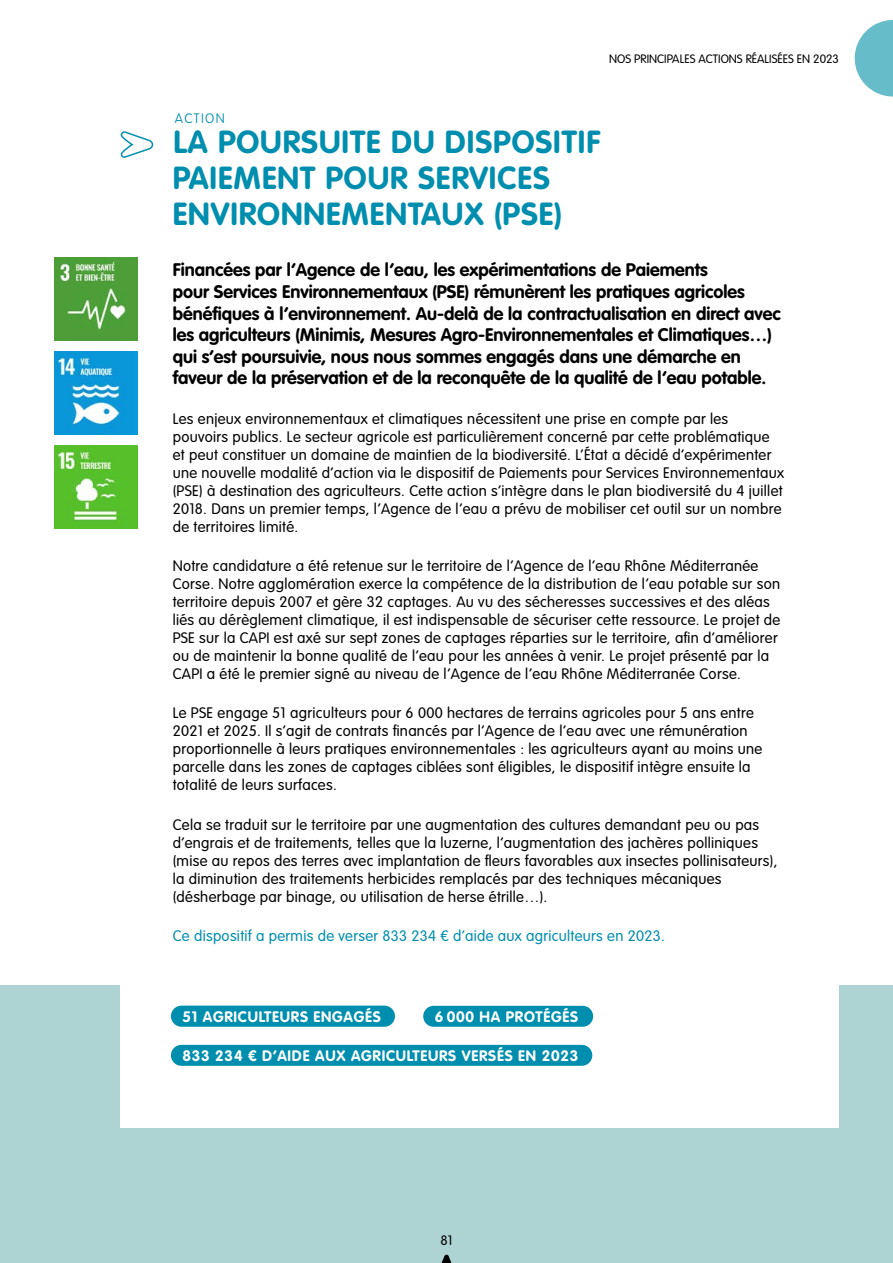
<style>
.page{position:relative;width:893px;height:1263px;background:#fff}
.page>*{position:absolute;margin:0;border:0;box-sizing:border-box;transform-origin:0 0}
.ACTION_Titre{font:700 31.5px/36px "VAG Rounded LT Pro";letter-spacing:.03em;color:#008eaf}
.ACTION_Intro{font:700 18px/21.6px "VAG Rounded LT Pro";color:#000}
.ACTION_Corps{font:300 15px/18px "VAG Rounded LT Pro";letter-spacing:.02em;color:#000}
.ACTIONS_Chiffres_Clés{font:700 15px "VAG Rounded LT Pro";letter-spacing:.05em;color:#fff}
.ACTION_Corps-2{font:300 15px "VAG Rounded LT Pro";letter-spacing:.02em;color:#008eaf}
.ACTION_Titre-2{font:100 13.5px "VAG Rounded LT Pro";letter-spacing:.1em;color:#008eaf}
.t1{font:300 13.5px "VAG Rounded LT Pro";color:#000}
.t2{font:300 12px "VAG Rounded LT Pro";color:#000}
</style>
<div class="page">
<div style="left:0;top:986px;width:893px;height:277px;background:#add3d2"></div>
<svg style="left:441px;top:1255px;width:11px;height:8px"></svg>
<svg style="left:855px;top:20px;width:38px;height:77px"></svg>
<div style="left:120px;top:843px;width:719px;height:285px;background:#fff"></div>
<svg style="left:120px;top:131px;width:34px;height:27px"></svg>
<div style="left:171px;top:1005px;width:224px;height:22px;background:#008eaf;border-radius:11px"></div>
<div style="left:423px;top:1006px;width:170px;height:21px;background:#008eaf;border-radius:10px"></div>
<div style="left:171px;top:1045px;width:421px;height:21px;background:#008eaf;border-radius:10px"></div>
<img style="left:54px;top:257px;width:83px;height:84px">
<img style="left:54px;top:351px;width:83px;height:83px">
<img style="left:54px;top:445px;width:83px;height:83px">
<p class="ACTION_Titre-2" style="left:175px;top:110px;width:51px">ACTION</p>
<p class="t2" style="left:609px;top:52px;width:231px">NOS PRINCIPALES ACTIONS RÉALISÉES EN 2023</p>
<p class="ACTION_Titre" style="left:173px;top:124px;width:429px">LA POURSUITE DU DISPOSITIF<br>PAIEMENT POUR SERVICES<br>ENVIRONNEMENTAUX (PSE)</p>
<p class="ACTION_Intro" style="left:173px;top:259px;width:610px">Financées par l’Agence de l’eau, les expérimentations de Paiements<br>pour Services Environnementaux (PSE) rémunèrent les pratiques agricoles bénéfiques à l’environnement. Au-delà de la contractualisation en direct avec les agriculteurs (Minimis, Mesures Agro-Environnementales et Climatiques…) qui s’est poursuivie, nous nous sommes engagés dans une démarche en faveur de la préservation et de la reconquête de la qualité de l’eau potable.</p>
<p class="ACTION_Corps" style="left:173px;top:410px;width:613px">Les enjeux environnementaux et climatiques nécessitent une prise en compte par les pouvoirs publics. Le secteur agricole est particulièrement concerné par cette problématique et peut constituer un domaine de maintien de la biodiversité. L’État a décidé d’expérimenter une nouvelle modalité d’action via le dispositif de Paiements pour Services Environnementaux (PSE) à destination des agriculteurs. Cette action s’intègre dans le plan biodiversité du 4 juillet 2018. Dans un premier temps, l’Agence de l’eau a prévu de mobiliser cet outil sur un nombre de territoires limité.</p>
<p class="ACTION_Corps" style="left:173px;top:557px;width:609px">Notre candidature a été retenue sur le territoire de l’Agence de l’eau Rhône Méditerranée Corse. Notre agglomération exerce la compétence de la distribution de l’eau potable sur son territoire depuis 2007 et gère 32 captages. Au vu des sécheresses successives et des aléas liés au dérèglement climatique, il est indispensable de sécuriser cette ressource. Le projet de PSE sur la CAPI est axé sur sept zones de captages réparties sur le territoire, afin d’améliorer ou de maintenir la bonne qualité de l’eau pour les années à venir. Le projet présenté par la CAPI a été le premier signé au niveau de l’Agence de l’eau Rhône Méditerranée Corse.</p>
<p class="ACTION_Corps" style="left:173px;top:704px;width:591px">Le PSE engage 51 agriculteurs pour 6 000 hectares de terrains agricoles pour 5 ans entre 2021 et 2025. Il s’agit de contrats financés par l’Agence de l’eau avec une rémunération proportionnelle à leurs pratiques environnementales : les agriculteurs ayant au moins une parcelle dans les zones de captages ciblées sont éligibles, le dispositif intègre ensuite la totalité de leurs surfaces.</p>
<p class="ACTION_Corps" style="left:173px;top:816px;width:606px">Cela se traduit sur le territoire par une augmentation des cultures demandant peu ou pas d’engrais et de traitements, telles que la luzerne, l’augmentation des jachères polliniques (mise au repos des terres avec implantation de fleurs favorables aux insectes pollinisateurs), la diminution des traitements herbicides remplacés par des techniques mécaniques (désherbage par binage, ou utilisation de herse étrille…).</p>
<p class="ACTION_Corps-2" style="left:173px;top:927px;width:494px">Ce dispositif a permis de verser 833 234 € d’aide aux agriculteurs en 2023.</p>
<p class="ACTIONS_Chiffres_Clés" style="left:182px;top:1007px;width:200px">51 AGRICULTEURS ENGAGÉS</p>
<p class="ACTIONS_Chiffres_Clés" style="left:435px;top:1007px;width:145px">6 000 HA PROTÉGÉS</p>
<p class="ACTIONS_Chiffres_Clés" style="left:182px;top:1046px;width:397px">833 234 € D’AIDE AUX AGRICULTEURS VERSÉS EN 2023</p>
<p class="t1" style="left:440px;top:1232px;width:13px">81</p>
</div>
